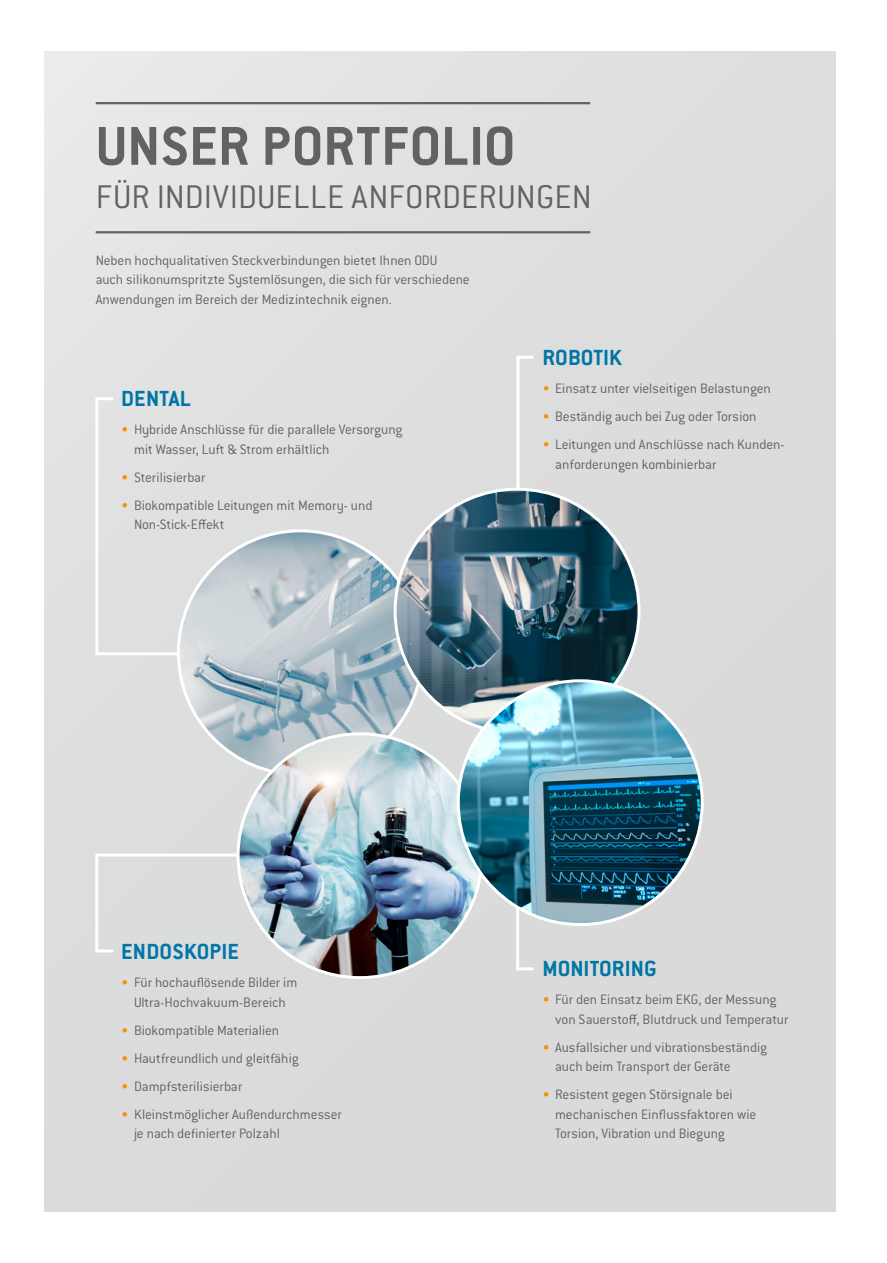
<style>
.page{position:relative;width:887px;height:1263px;background:#fff}
.page>*{position:absolute;margin:0;border:0;box-sizing:border-box;transform-origin:0 0}
.t1{font:700 60px "Conduit ITC Pro";letter-spacing:.005em;color:#626261}
.t2{font:300 36px "Conduit ITC Pro";letter-spacing:.005em;color:#626261}
.t3{font:700 24px "Conduit ITC Pro";letter-spacing:.005em;color:#0075a6}
.t4{font:300 15px/19.5px "Conduit ITC Pro";letter-spacing:-.005em;color:#626261}
.s1{color:#f39100}
</style>
<div class="page">
<div style="left:45px;top:51px;width:791px;height:1161px;background:#dcdddd"></div>
<svg style="left:516px;top:356px;width:18px;height:133px"></svg>
<svg style="left:95px;top:397px;width:83px;height:259px"></svg>
<svg style="left:95px;top:853px;width:343px;height:101px"></svg>
<svg style="left:514px;top:884px;width:157px;height:87px"></svg>
<hr style="left:96px;top:102px;width:494px;height:2px;background:#626261">
<hr style="left:96px;top:231px;width:494px;height:2px;background:#626261">
<img style="left:178px;top:533px;width:244px;height:237px">
<img style="left:238px;top:734px;width:244px;height:244px;border-radius:122px">
<img style="left:395px;top:489px;width:244px;height:240px">
<img style="left:458px;top:681px;width:244px;height:243px;border-radius:122px">
<h1 class="t1" style="left:96px;top:111px;width:421px">UNSER PORTFOLIO</h1>
<h2 class="t2" style="left:96px;top:177px;width:497px">FÜR INDIVIDUELLE ANFORDERUNGEN</h2>
<p class="t4" style="left:96px;top:250px;width:375px">Neben hochqualitativen Steckverbindungen bietet Ihnen ODU<br>auch silikonumspritzte Systemlösungen, die sich für verschiedene<br>Anwendungen im Bereich der Medizintechnik eignen.</p>
<h3 class="t3" style="left:121px;top:385px;width:71px">DENTAL</h3>
<p class="t4" style="left:134px;top:420px;width:270px;text-indent:-13px"><span class="s1">•</span> Hybride Anschlüsse für die parallele Versorgung mit Wasser, Luft &amp; Strom erhältlich</p>
<p class="t4" style="left:121px;top:468px;width:86px"><span class="s1">•</span> Sterilisierbar</p>
<p class="t4" style="left:134px;top:496px;width:240px;text-indent:-13px"><span class="s1">•</span> Biokompatible Leitungen mit Memory- und<br>Non-Stick-Effekt</p>
<h3 class="t3" style="left:542px;top:344px;width:81px">ROBOTIK</h3>
<p class="t4" style="left:542px;top:379px;width:230px"><span class="s1">•</span> Einsatz unter vielseitigen Belastungen</p>
<p class="t4" style="left:542px;top:407px;width:215px"><span class="s1">•</span> Beständig auch bei Zug oder Torsion</p>
<p class="t4" style="left:555px;top:435px;width:231px;text-indent:-13px"><span class="s1">•</span> Leitungen und Anschlüsse nach Kunden&shy;anforderungen kombinierbar</p>
<h3 class="t3" style="left:121px;top:938px;width:119px">ENDOSKOPIE</h3>
<p class="t4" style="left:121px;top:973px;width:178px;text-align:center"><span class="s1">•</span> Für hochauflösende Bilder im<br>Ultra-Hochvakuum-Bereich</p>
<p class="t4" style="left:121px;top:1020px;width:159px"><span class="s1">•</span> Biokompatible Materialien</p>
<p class="t4" style="left:121px;top:1048px;width:179px"><span class="s1">•</span> Hautfreundlich und gleitfähig</p>
<p class="t4" style="left:121px;top:1076px;width:123px"><span class="s1">•</span> Dampfsterilisierbar</p>
<p class="t4" style="left:134px;top:1104px;width:209px;text-indent:-13px"><span class="s1">•</span> Kleinstmöglicher Außendurchmesser je nach definierter Polzahl</p>
<h3 class="t3" style="left:542px;top:955px;width:116px">MONITORING</h3>
<p class="t4" style="left:555px;top:990px;width:235px;text-indent:-13px"><span class="s1">•</span> Für den Einsatz beim EKG, der Messung von Sauerstoff, Blutdruck und Temperatur</p>
<p class="t4" style="left:555px;top:1037px;width:213px;text-indent:-13px"><span class="s1">•</span> Ausfallsicher und vibrationsbeständig auch beim Transport der Geräte</p>
<p class="t4" style="left:555px;top:1085px;width:203px;text-indent:-13px"><span class="s1">•</span> Resistent gegen Störsignale bei mechanischen Einflussfaktoren wie<br>Torsion, Vibration und Biegung</p>
</div>
